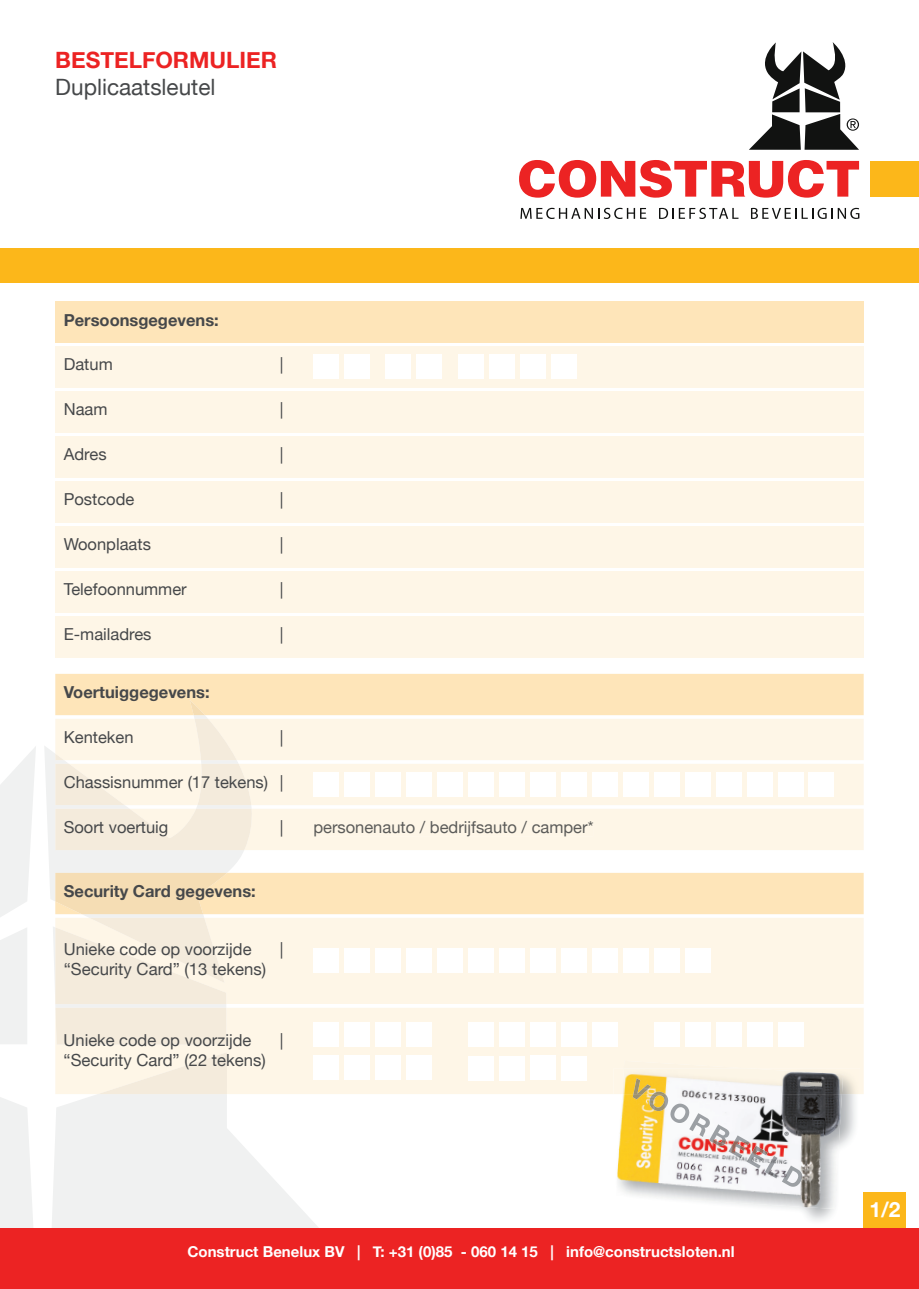
<style>
.page{position:relative;width:919px;height:1289px;background:#fff}
.page>*{position:absolute;margin:0;border:0;box-sizing:border-box;transform-origin:0 0}
.t1{font:22.5px "Helvetica Neue";color:#46484a}
.t2{font:700 22.5px "Helvetica Neue";color:#ec2323}
.t3{font:700 21px "Helvetica Neue";color:#fff}
.t4{font:16.65px "Helvetica Neue";color:#46484a}
.t5{font:16.5px "Helvetica Neue";color:#46484a}
.t6{font:700 16.5px "Helvetica Neue";color:#46484a}
.t7{font:700 15px "Helvetica Neue";color:#fff}
</style>
<div class="page">
<div style="left:0;top:928px;width:27px;height:116px;background:#f0f1f1"></div>
<svg style="left:0;top:747px;width:36px;height:170px"></svg>
<svg style="left:0;top:1097px;width:33px;height:130px"></svg>
<div style="left:870px;top:161px;width:35px;height:36px;background:#fcb71a"></div>
<svg style="left:519px;top:160px;width:340px;height:38px"></svg>
<svg style="left:749px;top:42px;width:110px;height:108px"></svg>
<svg style="left:520px;top:208px;width:126px;height:11px"></svg>
<svg style="left:659px;top:208px;width:79px;height:11px"></svg>
<svg style="left:751px;top:208px;width:108px;height:11px"></svg>
<div style="left:0;top:248px;width:918px;height:34px;background:#fcb71a"></div>
<div style="left:905px;top:161px;width:13px;height:35px;background:#fcb71a"></div>
<div style="left:0;top:1227px;width:918px;height:61px;background:#ec2323"></div>
<div style="left:863px;top:1192px;width:43px;height:35px;background:#fcb71a"></div>
<div style="left:55px;top:301px;width:808px;height:41px;background:#fee5b9"></div>
<div style="left:55px;top:346px;width:808px;height:41px;background:#fef6e7"></div>
<div style="left:55px;top:391px;width:808px;height:41px;background:#fef6e7"></div>
<div style="left:55px;top:436px;width:808px;height:41px;background:#fef6e7"></div>
<div style="left:55px;top:481px;width:808px;height:41px;background:#fef6e7"></div>
<div style="left:55px;top:526px;width:808px;height:41px;background:#fef6e7"></div>
<div style="left:55px;top:571px;width:808px;height:41px;background:#fef6e7"></div>
<div style="left:55px;top:616px;width:808px;height:41px;background:#fef6e7"></div>
<div style="left:55px;top:1044px;width:808px;height:50px;background:#fef6e7"></div>
<svg style="left:52px;top:1052px;width:267px;height:176px"></svg>
<div style="left:313px;top:1021px;width:25px;height:25px;background:#fff"></div>
<div style="left:344px;top:1021px;width:25px;height:25px;background:#fff"></div>
<div style="left:375px;top:1021px;width:25px;height:25px;background:#fff"></div>
<div style="left:406px;top:1021px;width:25px;height:25px;background:#fff"></div>
<div style="left:313px;top:1055px;width:25px;height:25px;background:#fff"></div>
<div style="left:344px;top:1055px;width:25px;height:25px;background:#fff"></div>
<div style="left:375px;top:1055px;width:25px;height:25px;background:#fff"></div>
<div style="left:406px;top:1055px;width:25px;height:25px;background:#fff"></div>
<div style="left:468px;top:1021px;width:25px;height:25px;background:#fff"></div>
<div style="left:499px;top:1021px;width:25px;height:25px;background:#fff"></div>
<div style="left:530px;top:1021px;width:25px;height:25px;background:#fff"></div>
<div style="left:561px;top:1021px;width:25px;height:25px;background:#fff"></div>
<div style="left:592px;top:1021px;width:25px;height:25px;background:#fff"></div>
<div style="left:654px;top:1022px;width:25px;height:24px;background:#fff"></div>
<div style="left:685px;top:1022px;width:25px;height:24px;background:#fff"></div>
<div style="left:746px;top:1022px;width:26px;height:24px;background:#fff"></div>
<div style="left:777px;top:1022px;width:26px;height:24px;background:#fff"></div>
<div style="left:716px;top:1021px;width:25px;height:25px;background:#fff"></div>
<div style="left:468px;top:1055px;width:25px;height:25px;background:#fff"></div>
<div style="left:499px;top:1055px;width:25px;height:25px;background:#fff"></div>
<div style="left:561px;top:1055px;width:25px;height:25px;background:#fff"></div>
<div style="left:530px;top:1055px;width:25px;height:25px;background:#fff"></div>
<svg style="left:44px;top:674px;width:819px;height:370px"></svg>
<div style="left:313px;top:355px;width:25px;height:24px;background:#fff"></div>
<div style="left:344px;top:355px;width:25px;height:24px;background:#fff"></div>
<div style="left:385px;top:355px;width:26px;height:24px;background:#fff"></div>
<div style="left:416px;top:355px;width:26px;height:24px;background:#fff"></div>
<div style="left:458px;top:355px;width:25px;height:24px;background:#fff"></div>
<div style="left:489px;top:355px;width:25px;height:24px;background:#fff"></div>
<div style="left:520px;top:355px;width:25px;height:24px;background:#fff"></div>
<div style="left:551px;top:355px;width:25px;height:24px;background:#fff"></div>
<img style="left:613px;top:1068px;width:246px;height:153px">
<img style="left:624px;top:1060px;width:122px;height:8px">
<img style="left:616px;top:1094px;width:225px;height:114px">
<img style="left:622px;top:1068px;width:221px;height:26px">
<img style="left:653px;top:1095px;width:145px;height:87px">
<svg style="left:632px;top:1094px;width:10px;height:5px"></svg>
<img style="left:633px;top:1078px;width:18px;height:16px">
<img style="left:649px;top:1094px;width:19px;height:16px">
<svg style="left:653px;top:1091px;width:12px;height:3px"></svg>
<img style="left:670px;top:1103px;width:97px;height:65px">
<h1 class="t2" style="left:55px;top:42px;width:223px">BESTELFORMULIER</h1>
<h1 class="t1" style="left:55px;top:71px;width:162px">Duplicaatsleutel</h1>
<p class="t6" style="left:64px;top:307px;width:156px">Persoonsgegevens:</p>
<p class="t5" style="left:64px;top:352px;width:50px">Datum</p>
<p class="t5" style="left:280px;top:352px;width:5px">|</p>
<p class="t5" style="left:64px;top:397px;width:45px">Naam</p>
<p class="t5" style="left:280px;top:397px;width:5px">|</p>
<p class="t5" style="left:64px;top:442px;width:44px">Adres</p>
<p class="t5" style="left:280px;top:442px;width:5px">|</p>
<p class="t5" style="left:64px;top:487px;width:72px">Postcode</p>
<p class="t5" style="left:280px;top:487px;width:5px">|</p>
<p class="t5" style="left:64px;top:532px;width:89px">Woonplaats</p>
<p class="t5" style="left:280px;top:532px;width:5px">|</p>
<p class="t5" style="left:64px;top:577px;width:124px">Telefoonnummer</p>
<p class="t5" style="left:280px;top:577px;width:5px">|</p>
<p class="t5" style="left:64px;top:622px;width:89px">E-mailadres</p>
<p class="t5" style="left:280px;top:622px;width:5px">|</p>
<p class="t6" style="left:64px;top:679px;width:147px">Voertuiggegevens:</p>
<p class="t5" style="left:64px;top:725px;width:71px">Kenteken</p>
<p class="t5" style="left:280px;top:725px;width:5px">|</p>
<p class="t5" style="left:64px;top:770px;width:221px">Chassisnummer (17 tekens) |</p>
<p class="t5" style="left:64px;top:815px;width:106px">Soort voertuig</p>
<p class="t5" style="left:280px;top:815px;width:5px">|</p>
<p class="t6" style="left:64px;top:878px;width:193px">Security Card gegevens:</p>
<p class="t5" style="left:64px;top:937px;width:189px">Unieke code op voorzijde</p>
<p class="t5" style="left:280px;top:937px;width:5px">|</p>
<p class="t4" style="left:64px;top:957px;width:204px">“Security Card” (13 tekens)</p>
<p class="t5" style="left:64px;top:1028px;width:189px">Unieke code op voorzijde</p>
<p class="t5" style="left:280px;top:1028px;width:5px">|</p>
<p class="t4" style="left:64px;top:1048px;width:204px">“Security Card” (22 tekens)</p>
<p class="t5" style="left:313px;top:815px;width:281px">personenauto / bedrijfsauto / camper*</p>
<p class="t7" style="left:187px;top:1239px;width:548px">Construct Benelux BV | T: +31 (0)85 - 060 14 15 | info@constructsloten.nl</p>
<p class="t3" style="left:869px;top:1193px;width:33px">1/2</p>
</div>
